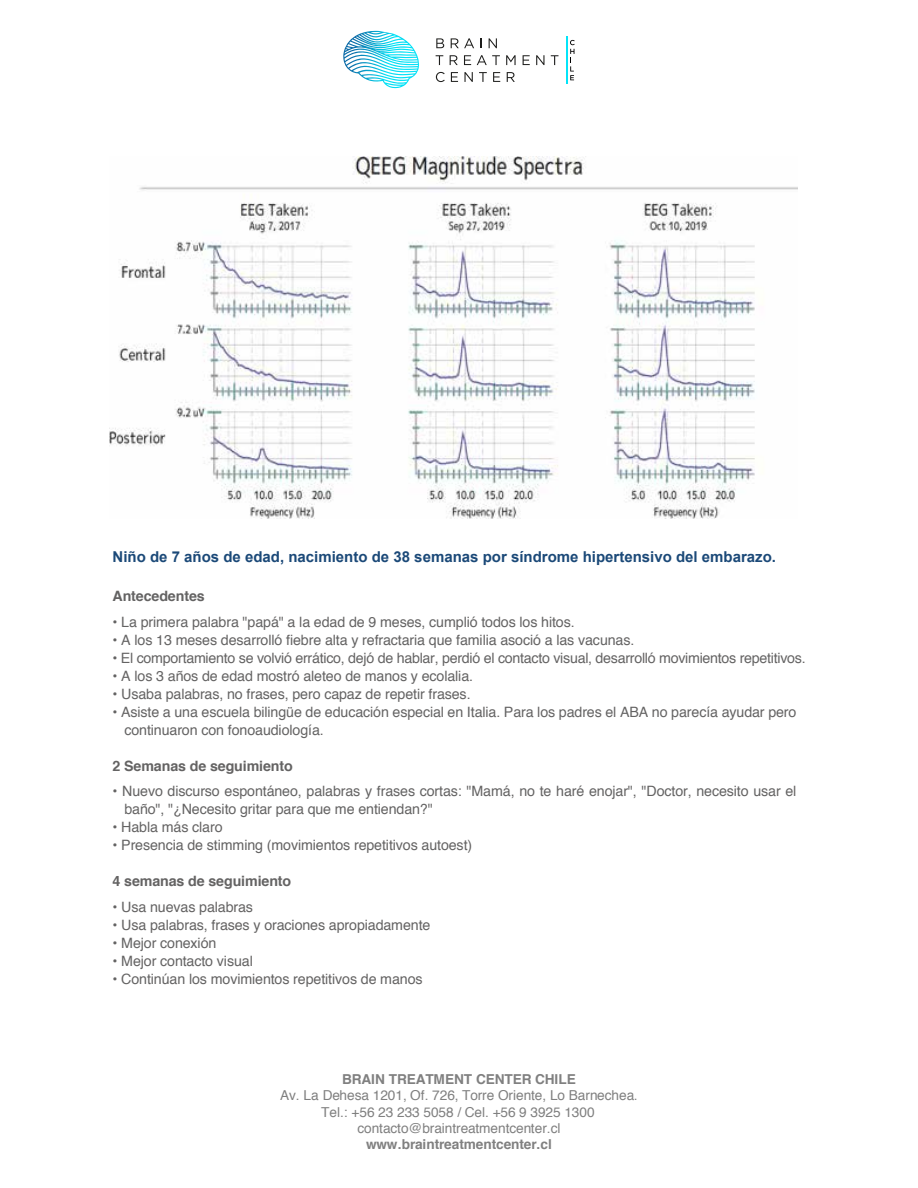
<style>
.page{position:relative;width:918px;height:1188px;background:#fff}
.page>*{position:absolute;margin:0;border:0;box-sizing:border-box;transform-origin:0 0}
.t1{font:700 15px "Arial";color:#1b4978}
.t2{font:14.25px/18px "Helvetica";letter-spacing:-.01em;color:#646363}
.t3{font:700 14.25px "Helvetica";letter-spacing:-.01em;color:#646363}
.t4{font:13.65px/16.2px "Helvetica";letter-spacing:-.005em;color:#808080;text-align:center}
.t5{font:700 13.65px "Helvetica";letter-spacing:-.01em;color:#808080}
</style>
<div class="page">
<svg style="left:436px;top:38px;width:8px;height:10px"></svg>
<svg style="left:451px;top:38px;width:23px;height:10px"></svg>
<svg style="left:480px;top:38px;width:2px;height:10px"></svg>
<svg style="left:489px;top:38px;width:8px;height:10px"></svg>
<svg style="left:436px;top:55px;width:7px;height:10px"></svg>
<svg style="left:450px;top:55px;width:8px;height:10px"></svg>
<svg style="left:464px;top:55px;width:7px;height:10px"></svg>
<svg style="left:477px;top:55px;width:23px;height:10px"></svg>
<svg style="left:506px;top:55px;width:10px;height:10px"></svg>
<svg style="left:523px;top:55px;width:7px;height:10px"></svg>
<svg style="left:536px;top:55px;width:8px;height:10px"></svg>
<svg style="left:551px;top:55px;width:7px;height:10px"></svg>
<svg style="left:436px;top:72px;width:9px;height:10px"></svg>
<svg style="left:451px;top:72px;width:7px;height:10px"></svg>
<svg style="left:464px;top:72px;width:9px;height:10px"></svg>
<svg style="left:479px;top:72px;width:8px;height:10px"></svg>
<svg style="left:493px;top:72px;width:7px;height:10px"></svg>
<svg style="left:507px;top:72px;width:8px;height:10px"></svg>
<svg style="left:570px;top:40px;width:5px;height:40px"></svg>
<svg style="left:343px;top:31px;width:76px;height:57px"></svg>
<hr style="left:566px;top:36px;width:2px;height:48px;background:#03e4f8">
<img style="left:109px;top:156px;width:689px;height:362px">
<p class="t1" style="left:113px;top:547px;width:665px">Niño de 7 años de edad, nacimiento de 38 semanas por síndrome hipertensivo del embarazo.</p>
<p class="t3" style="left:113px;top:585px;width:94px">Antecedentes</p>
<p class="t2" style="left:113px;top:613px;width:464px">• La primera palabra "papá" a la edad de 9 meses, cumplió todos los hitos.</p>
<p class="t2" style="left:113px;top:631px;width:523px">• A los 13 meses desarrolló fiebre alta y refractaria que familia asoció a las vacunas.</p>
<p class="t2" style="left:113px;top:649px;width:695px">• El comportamiento se volvió errático, dejó de hablar, perdió el contacto visual, desarrolló movimientos repetitivos.</p>
<p class="t2" style="left:113px;top:667px;width:362px">• A los 3 años de edad mostró aleteo de manos y ecolalia.</p>
<p class="t2" style="left:113px;top:685px;width:360px">• Usaba palabras, no frases, pero capaz de repetir frases.</p>
<p class="t2" style="left:124px;top:703px;width:674px;text-indent:-12px">• Asiste a una escuela bilingüe de educación especial en Italia. Para los padres el ABA no parecía ayudar pero continuaron con fonoaudiología.</p>
<p class="t3" style="left:113px;top:754px;width:182px">2 Semanas de seguimiento</p>
<p class="t2" style="left:124px;top:783px;width:674px;text-indent:-12px">• Nuevo discurso espontáneo, palabras y frases cortas: "Mamá, no te haré enojar", "Doctor, necesito usar el baño", "¿Necesito gritar para que me entiendan?"</p>
<p class="t2" style="left:113px;top:819px;width:112px">• Habla más claro</p>
<p class="t2" style="left:113px;top:837px;width:361px">• Presencia de stimming (movimientos repetitivos autoest)</p>
<p class="t3" style="left:113px;top:870px;width:180px">4 semanas de seguimiento</p>
<p class="t2" style="left:113px;top:898px;width:142px">• Usa nuevas palabras</p>
<p class="t2" style="left:113px;top:916px;width:319px">• Usa palabras, frases y oraciones apropiadamente</p>
<p class="t2" style="left:113px;top:934px;width:105px">• Mejor conexión</p>
<p class="t2" style="left:113px;top:952px;width:142px">• Mejor contacto visual</p>
<p class="t2" style="left:113px;top:970px;width:312px">• Continúan los movimientos repetitivos de manos</p>
<p class="t5" style="left:342px;top:1068px;width:235px">BRAIN TREATMENT CENTER CHILE</p>
<p class="t4" style="left:280px;top:1088px;width:359px">Av. La Dehesa 1201, Of. 726, Torre Oriente, Lo Barnechea.<br>Tel.: +56 23 233 5058 / Cel. +56 9 3925 1300 contacto@braintreatmentcenter.cl</p>
<p class="t5" style="left:366px;top:1133px;width:187px">www.braintreatmentcenter.cl</p>
</div>
